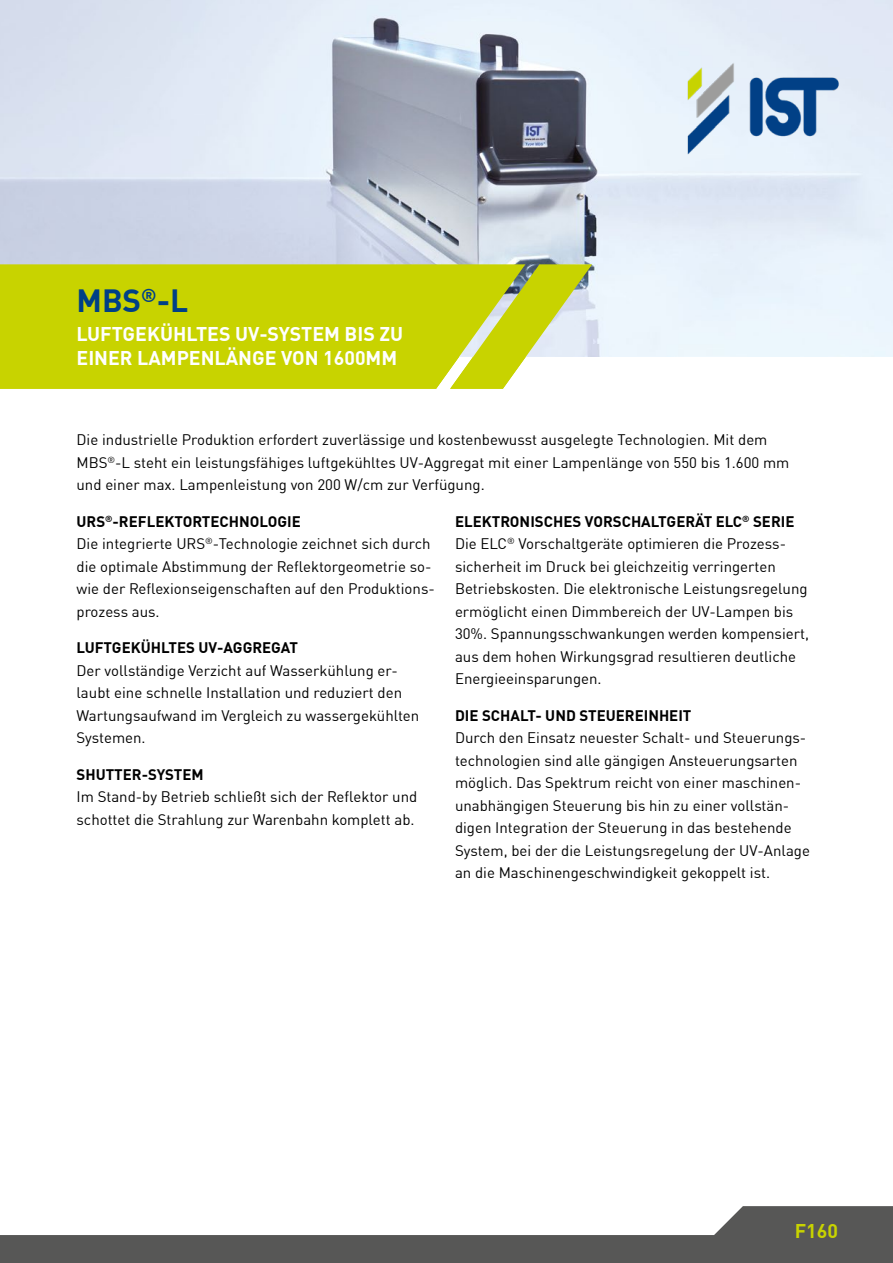
<style>
.page{position:relative;width:893px;height:1263px;background:#fff}
.page>*{position:absolute;margin:0;border:0;box-sizing:border-box;transform-origin:0 0}
.Headline{font:700 31.5px "DIN Offc Pro";color:#004086}
.Subline{font:700 19.5px/24px "DIN Offc Pro";color:#fff}
.t1{font:700 19.5px "DIN Offc Pro";color:#c8d300}
.Fließtext{font:15px/22.5px "DIN Offc Pro";color:#000}
.Fließtextüberschrift{font:700 15px "DIN Offc Pro";color:#000}
</style>
<div class="page">
<svg style="left:0;top:1206px;width:893px;height:57px;fill:#575756"></svg>
<img style="left:0;top:0;width:893px;height:357px">
<img style="left:652px;top:42px;width:222px;height:136px">
<div style="left:0;top:264px;width:450px;height:125px;background:#c8d300"></div>
<svg style="left:450px;top:264px;width:142px;height:125px"></svg>
<p class="Headline" style="left:77px;top:276px;width:113px">MBS<sup>®</sup>-L</p>
<p class="Subline" style="left:77px;top:320px;width:328px">LUFTGEKÜHLTES UV-SYSTEM BIS ZU<br>EINER LAMPENLÄNGE VON 1600MM</p>
<h1 class="Headline" style="left:77px;top:276px;width:209px">DAS PRODUKT</h1>
<h2 class="Subline" style="left:77px;top:320px;width:285px">S BLINE MIT PRODUKTNUTZEN<br>ZWEIZEILIG</h2>
<p class="Fließtext" style="left:77px;top:428px;width:714px">Die industrielle Produktion erfordert zuverlässige und kostenbewusst ausgelegte Technologien. Mit dem<br>MBS<sup>®</sup>-L steht ein leistungsfähiges luftgekühltes UV-Aggregat mit einer Lampenlänge von 550 bis 1.600 mm und einer max. Lampenleistung von 200 W/cm zur Verfügung.</p>
<p class="Fließtextüberschrift" style="left:77px;top:510px;width:226px">URS<sup>®</sup>-REFLEKTORTECHNOLOGIE</p>
<p class="Fließtext" style="left:77px;top:532px;width:360px">Die integrierte URS<sup>®</sup>-Technologie zeichnet sich durch die optimale Abstimmung der Reflektorgeometrie so&shy;wie der Reflexionseigenschaften auf den Produktions&shy;prozess aus.</p>
<p class="Fließtextüberschrift" style="left:77px;top:636px;width:223px">LUFTGEKÜHLTES UV-AGGREGAT</p>
<p class="Fließtext" style="left:77px;top:658px;width:344px">Der vollständige Verzicht auf Wasserkühlung er&shy;laubt eine schnelle Installation und reduziert den Wartungsaufwand im Vergleich zu wassergekühlten Systemen.</p>
<p class="Fließtextüberschrift" style="left:77px;top:763px;width:129px">SHUTTER-SYSTEM</p>
<p class="Fließtext" style="left:77px;top:785px;width:342px">Im Stand-by Betrieb schließt sich der Reflektor und schottet die Strahlung zur Warenbahn komplett ab.</p>
<p class="Fließtextüberschrift" style="left:455px;top:510px;width:341px">ELEKTRONISCHES VORSCHALTGERÄT ELC<sup>®</sup> SERIE</p>
<p class="Fließtext" style="left:455px;top:532px;width:356px">Die ELC<sup>®</sup> Vorschaltgeräte optimieren die Prozess&shy;sicherheit im Druck bei gleichzeitig verringerten Betriebskosten. Die elektronische Leistungsregelung ermöglicht einen Dimmbereich der UV-Lampen bis 30%. Spannungsschwankungen werden kompensiert, aus dem hohen Wirkungsgrad resultieren deutliche Energieeinsparungen.</p>
<p class="Fließtextüberschrift" style="left:455px;top:704px;width:238px">DIE SCHALT- UND STEUEREINHEIT</p>
<p class="Fließtext" style="left:455px;top:726px;width:356px">Durch den Einsatz neuester Schalt- und Steuerungs&shy;technologien sind alle gängigen Ansteuerungsarten möglich. Das Spektrum reicht von einer maschinen&shy;unabhängigen Steuerung bis hin zu einer vollstän&shy;digen Integration der Steuerung in das bestehende System, bei der die Leistungsregelung der UV-Anlage an die Maschinengeschwindigkeit gekoppelt ist.</p>
<h2 class="t1" style="left:795px;top:1215px;width:45px">F160</h2>
</div>
